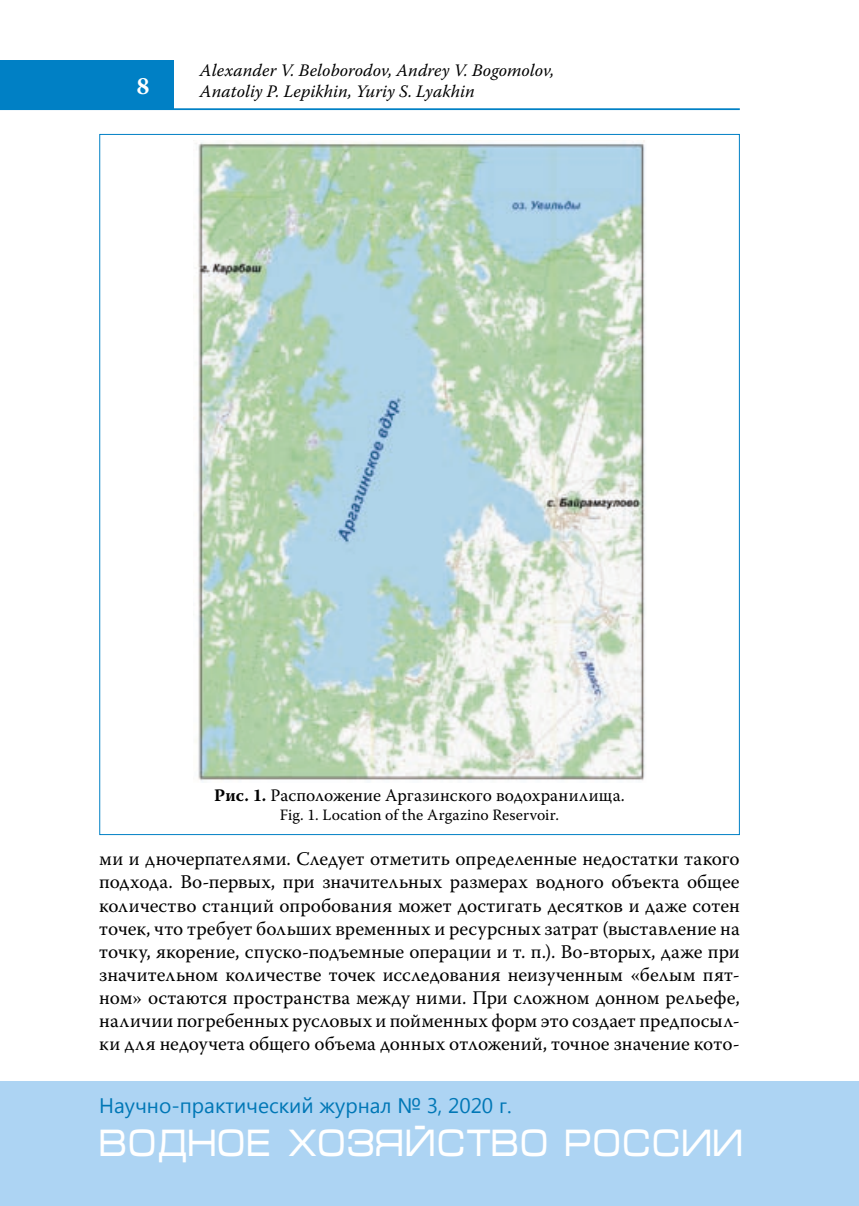
<style>
.page{position:relative;width:859px;height:1206px;background:#fff}
.page>*{position:absolute;margin:0;border:0;box-sizing:border-box;transform-origin:0 0}
.t1{font:38.5px "Micra C";color:#fff;scale:.83 1}
.t2{font:700 24.5px "Warnock Pro";color:#fff}
.t3{font:21px "Segoe UI";color:#0077b6}
.t4{font:19.25px/23.1px "Warnock Pro";letter-spacing:-.005em;color:#000;text-align:justify}
.t5{font:italic 17.5px/21px "Warnock Pro";color:#000}
.t6{font:17.5px "Warnock Pro";color:#000}
.t7{font:15.75px "Warnock Pro";letter-spacing:.005em;color:#000}
.s1{font-weight:700}
</style>
<div class="page">
<hr style="left:0;top:108px;width:739px;height:2px;background:#0080c5">
<div style="left:0;top:60px;width:174px;height:50px;background:#0080c5"></div>
<div style="left:0;top:1081px;width:858px;height:124px;background:#add4f3"></div>
<img style="left:193px;top:140px;width:452px;height:642px">
<p class="t2" style="left:137px;top:71px;width:15px">8</p>
<p class="t5" style="left:200px;top:59px;width:356px">Alexander V. Beloborodov, Andrey V. Bogomolov,<br>Anatoliy P. Lepikhin, Yuriy S. Lyakhin</p>
<p class="t6" style="left:214px;top:784px;width:412px"><span class="s1">Рис. 1.</span> Расположение Аргазинского водохранилища.</p>
<p class="t7" style="left:280px;top:805px;width:280px">Fig. 1. Location of the Argazino Reservoir.</p>
<p class="t4" style="left:99px;top:847px;width:641px">ми и дночерпателями. Следует отметить определенные недостатки такого подхода. Во-первых, при значительных размерах водного объекта общее количество станций опробования может достигать десятков и даже сотен точек, что требует больших временных и ресурсных затрат (выставление на точку, якорение, спуско-подъемные операции и т. п.). Во-вторых, даже при значительном количестве точек исследования неизученным «белым пят&shy;ном» остаются пространства между ними. При сложном донном рельефе, наличии погребенных русловых и пойменных форм это создает предпосыл&shy;ки для недоучета общего объема донных отложений, точное значение кото-</p>
<p class="t3" style="left:99px;top:1090px;width:413px">Научно-практический журнал № 3, 2020 г.</p>
<h1 class="t1" style="left:99px;top:1126px;width:777px">ВОДНОЕ ХОЗЯЙСТВО РОССИИ</h1>
</div>
